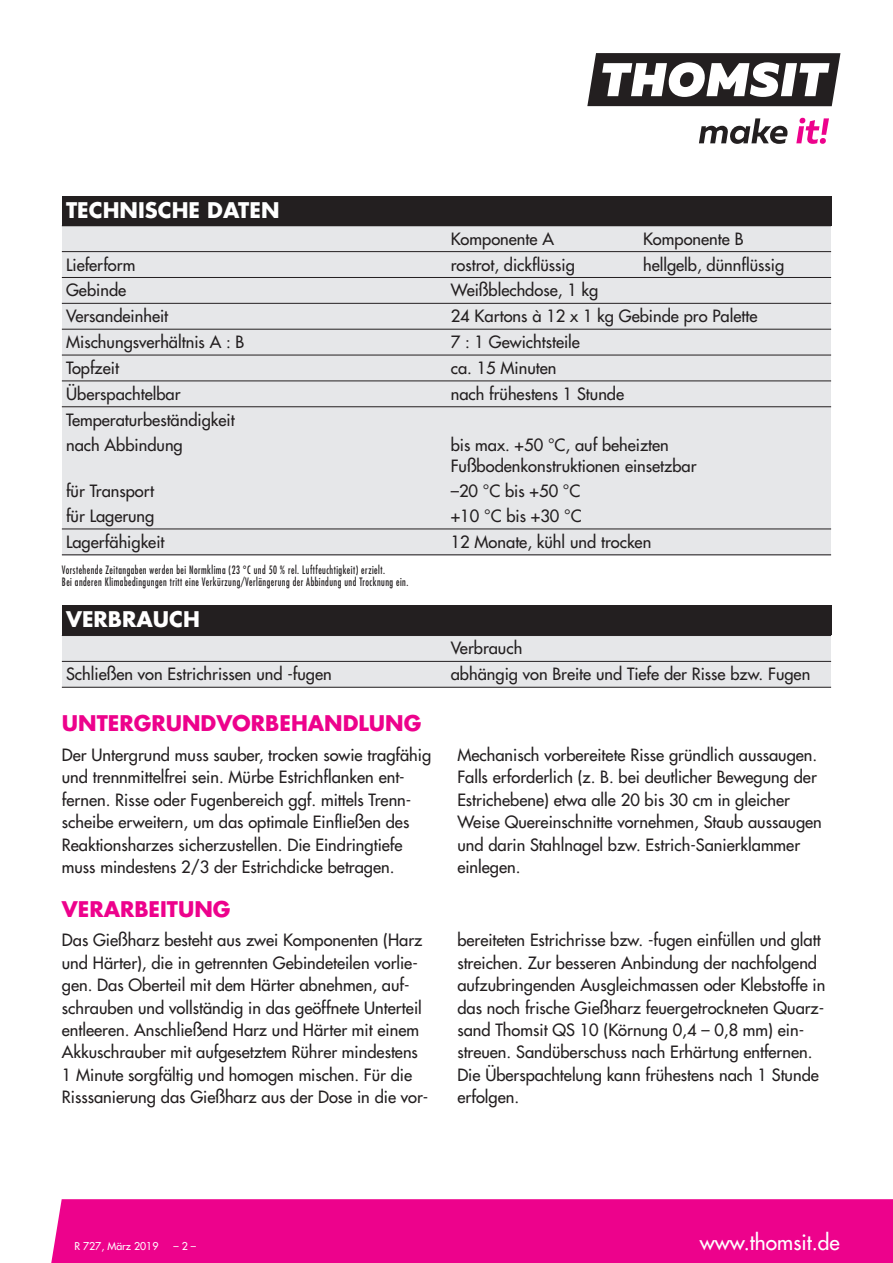
<style>
.page{position:relative;width:893px;height:1263px;background:#fff}
.page>*{position:absolute;margin:0;border:0;box-sizing:border-box;transform-origin:0 0}
.t1{font:700 21px "Futura";color:#ed028c}
.t2{font:700 21px "Futura";color:#fff}
.t3{font:21px "Futura";color:#fff}
.t4{font:16.5px/22.5px "Futura";color:#231f20}
.t5{font:condensed 11.25px/12px "Futura";letter-spacing:.05em;color:#231f20;scale:.85 1}
.t6{font:10.5px "Futura";color:#fff}
</style>
<div class="page">
<svg style="left:587px;top:53px;width:253px;height:53px"></svg>
<svg style="left:699px;top:118px;width:89px;height:26px"></svg>
<svg style="left:796px;top:118px;width:33px;height:26px"></svg>
<div style="left:51px;top:1199px;width:842px;height:64px;background:#ed028c"></div>
<div style="left:62px;top:225px;width:384px;height:27px;background:#e6e7e9"></div>
<div style="left:446px;top:225px;width:193px;height:27px;background:#e6e7e9"></div>
<div style="left:639px;top:225px;width:192px;height:27px;background:#e6e7e9"></div>
<div style="left:62px;top:252px;width:384px;height:25px;background:#e6e7e9"></div>
<div style="left:446px;top:252px;width:193px;height:25px;background:#e6e7e9"></div>
<div style="left:639px;top:252px;width:192px;height:25px;background:#e6e7e9"></div>
<div style="left:62px;top:277px;width:384px;height:26px;background:#e6e7e9"></div>
<div style="left:446px;top:277px;width:385px;height:26px;background:#e6e7e9"></div>
<div style="left:62px;top:303px;width:384px;height:26px;background:#e6e7e9"></div>
<div style="left:446px;top:303px;width:385px;height:26px;background:#e6e7e9"></div>
<div style="left:62px;top:329px;width:384px;height:26px;background:#e6e7e9"></div>
<div style="left:446px;top:329px;width:385px;height:26px;background:#e6e7e9"></div>
<div style="left:62px;top:355px;width:384px;height:26px;background:#e6e7e9"></div>
<div style="left:446px;top:355px;width:385px;height:26px;background:#e6e7e9"></div>
<div style="left:62px;top:381px;width:384px;height:26px;background:#e6e7e9"></div>
<div style="left:446px;top:381px;width:385px;height:26px;background:#e6e7e9"></div>
<div style="left:62px;top:407px;width:384px;height:25px;background:#e6e7e9"></div>
<div style="left:446px;top:407px;width:385px;height:25px;background:#e6e7e9"></div>
<div style="left:62px;top:432px;width:384px;height:46px;background:#e6e7e9"></div>
<div style="left:446px;top:432px;width:385px;height:46px;background:#e6e7e9"></div>
<div style="left:62px;top:478px;width:384px;height:25px;background:#e6e7e9"></div>
<div style="left:446px;top:478px;width:385px;height:25px;background:#e6e7e9"></div>
<div style="left:62px;top:503px;width:384px;height:26px;background:#e6e7e9"></div>
<div style="left:446px;top:503px;width:385px;height:26px;background:#e6e7e9"></div>
<div style="left:62px;top:529px;width:384px;height:26px;background:#e6e7e9"></div>
<div style="left:446px;top:529px;width:385px;height:26px;background:#e6e7e9"></div>
<hr style="left:62px;top:225px;width:769px;height:1px;background:#231f20">
<hr style="left:62px;top:251px;width:769px;height:1px;background:#231f20">
<hr style="left:62px;top:277px;width:769px;height:1px;background:#231f20">
<hr style="left:62px;top:303px;width:769px;height:1px;background:#231f20">
<hr style="left:62px;top:329px;width:769px;height:1px;background:#231f20">
<hr style="left:62px;top:355px;width:769px;height:1px;background:#231f20">
<hr style="left:62px;top:380px;width:769px;height:1px;background:#231f20">
<hr style="left:62px;top:406px;width:769px;height:1px;background:#231f20">
<hr style="left:62px;top:529px;width:769px;height:1px;background:#231f20">
<hr style="left:62px;top:554px;width:769px;height:1px;background:#231f20">
<div style="left:62px;top:196px;width:769px;height:29px;background:#231f20"></div>
<div style="left:62px;top:635px;width:384px;height:26px;background:#e6e7e9"></div>
<div style="left:446px;top:635px;width:385px;height:26px;background:#e6e7e9"></div>
<div style="left:62px;top:661px;width:384px;height:27px;background:#e6e7e9"></div>
<div style="left:446px;top:661px;width:385px;height:27px;background:#e6e7e9"></div>
<hr style="left:62px;top:635px;width:769px;height:1px;background:#231f20">
<hr style="left:62px;top:661px;width:769px;height:1px;background:#231f20">
<hr style="left:62px;top:687px;width:769px;height:1px;background:#231f20">
<div style="left:62px;top:605px;width:769px;height:30px;background:#231f20"></div>
<p class="t2" style="left:66px;top:200px;width:215px">TECHNISCHE DATEN</p>
<p class="t4" style="left:451px;top:228px;width:105px">Komponente A</p>
<p class="t4" style="left:643px;top:228px;width:102px">Komponente B</p>
<p class="t4" style="left:66px;top:254px;width:71px">Lieferform</p>
<p class="t4" style="left:451px;top:254px;width:126px">rostrot, dickflüssig</p>
<p class="t4" style="left:643px;top:254px;width:143px">hellgelb, dünnflüssig</p>
<p class="t4" style="left:66px;top:280px;width:62px">Gebinde</p>
<p class="t4" style="left:451px;top:280px;width:149px">Weißblechdose, 1 kg</p>
<p class="t4" style="left:66px;top:306px;width:104px">Versandeinheit</p>
<p class="t4" style="left:451px;top:306px;width:308px">24 Kartons à 12 x 1 kg Gebinde pro Palette</p>
<p class="t4" style="left:66px;top:332px;width:180px">Mischungsverhältnis A : B</p>
<p class="t4" style="left:451px;top:332px;width:131px">7 : 1 Gewichtsteile</p>
<p class="t4" style="left:66px;top:358px;width:54px">Topfzeit</p>
<p class="t4" style="left:451px;top:358px;width:107px">ca. 15 Minuten</p>
<p class="t4" style="left:66px;top:384px;width:116px">Überspachtelbar</p>
<p class="t4" style="left:451px;top:384px;width:175px">nach frühestens 1 Stunde</p>
<p class="t4" style="left:66px;top:408px;width:170px;line-height:25px">Temperaturbeständigkeit nach Abbindung</p>
<p class="t4" style="left:451px;top:435px;width:247px;line-height:21px">bis max. +50 °C, auf beheizten<br>Fußbodenkonstruktionen einsetzbar</p>
<p class="t4" style="left:66px;top:481px;width:89px">für Transport</p>
<p class="t4" style="left:451px;top:481px;width:131px">–20 °C bis +50 °C</p>
<p class="t4" style="left:66px;top:506px;width:90px">für Lagerung</p>
<p class="t4" style="left:451px;top:506px;width:133px">+10 °C bis +30 °C</p>
<p class="t4" style="left:66px;top:532px;width:100px">Lagerfähigkeit</p>
<p class="t4" style="left:451px;top:532px;width:202px">12 Monate, kühl und trocken</p>
<p class="t5" style="left:62px;top:564px;width:409px">Vorstehende Zeitangaben werden bei Normklima (23 °C und 50 % rel. Luftfeuchtigkeit) erzielt.<br>Bei anderen Klimabedingungen tritt eine Verkürzung/Verlängerung der Abbindung und Trocknung ein.</p>
<p class="t2" style="left:66px;top:610px;width:135px">VERBRAUCH</p>
<p class="t4" style="left:451px;top:638px;width:73px">Verbrauch</p>
<p class="t4" style="left:66px;top:664px;width:267px">Schließen von Estrichrissen und -fugen</p>
<p class="t4" style="left:451px;top:664px;width:361px">abhängig von Breite und Tiefe der Risse bzw. Fugen</p>
<p class="t1" style="left:62px;top:714px;width:361px">UNTERGRUNDVORBEHANDLUNG</p>
<p class="t4" style="left:62px;top:744px;width:371px">Der Untergrund muss sauber, trocken sowie tragfähig und trennmittelfrei sein. Mürbe Estrichflanken ent&shy;fernen. Risse oder Fugenbereich ggf. mittels Trenn&shy;scheibe erweitern, um das optimale Einfließen des Reaktionsharzes sicherzustellen. Die Eindringtiefe muss mindestens 2/3 der Estrichdicke betragen.</p>
<p class="t4" style="left:457px;top:744px;width:366px">Mechanisch vorbereitete Risse gründlich aussaugen.<br>Falls erforderlich (z. B. bei deutlicher Bewegung der Estrichebene) etwa alle 20 bis 30 cm in gleicher Weise Quereinschnitte vornehmen, Staub aussaugen und darin Stahlnagel bzw. Estrich-Sanierklammer einlegen.</p>
<p class="t1" style="left:62px;top:899px;width:170px">VERARBEITUNG</p>
<p class="t4" style="left:62px;top:930px;width:368px">Das Gießharz besteht aus zwei Komponenten (Harz und Härter), die in getrennten Gebindeteilen vorlie&shy;gen. Das Oberteil mit dem Härter abnehmen, auf&shy;schrauben und vollständig in das geöffnete Unterteil entleeren. Anschließend Harz und Härter mit einem Akkuschrauber mit aufgesetztem Rührer mindestens 1 Minute sorgfältig und homogen mischen. Für die Risssanierung das Gießharz aus der Dose in die vor-</p>
<p class="t4" style="left:457px;top:930px;width:370px">bereiteten Estrichrisse bzw. -fugen einfüllen und glatt streichen. Zur besseren Anbindung der nachfolgend aufzubringenden Ausgleichmassen oder Klebstoffe in das noch frische Gießharz feuergetrockneten Quarz&shy;sand Thomsit QS 10 (Körnung 0,4 – 0,8 mm) ein&shy;streuen. Sandüberschuss nach Erhärtung entfernen.<br>Die Überspachtelung kann frühestens nach 1 Stunde erfolgen.</p>
<p class="t6" style="left:74px;top:1241px;width:85px">R 727, März 2019</p>
<p class="t6" style="left:174px;top:1241px;width:24px">–2–</p>
<p class="t3" style="left:700px;top:1232px;width:141px">www.thomsit.de</p>
</div>
